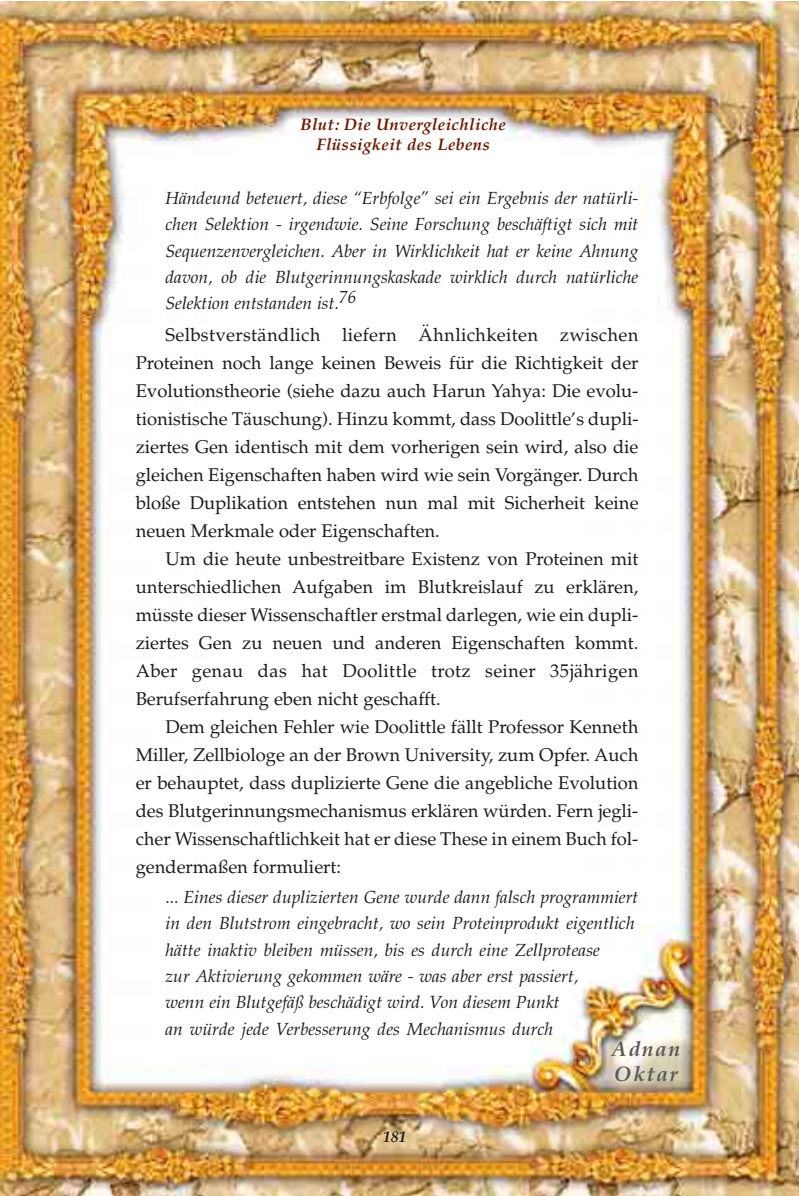
<style>
.page{position:relative;width:799px;height:1196px;background:#fff}
.page>*{position:absolute;margin:0;border:0;box-sizing:border-box;transform-origin:0 0}
.t1{font:italic 700 21px/25.4px "Book Antiqua";letter-spacing:.075em;color:#605854}
.t2{font:18.38px/28px "Palatino Turk";color:#1b1c20;text-align:justify}
.t3{font:17.5px/26.2px "Palatino Turk I";color:#1b1c20;text-align:justify}
.t4{font:16.62px/19.2px "Palatino Turk BI";letter-spacing:.025em;color:#6c1900;text-align:center}
.t5{font:15.75px "Palatino Turk BI";color:#1b1c20}
</style>
<div class="page">
<img style="left:0;top:2px;width:799px;height:1193px">
<p class="t4" style="left:300px;top:117px;width:207px">Blut: Die Unvergleichliche<br>Flüssigkeit des Lebens</p>
<p class="t3" style="left:165px;top:187px;width:474px">Händeund beteuert, diese “Erbfolge” sei ein Ergebnis der natürli&shy;chen Selektion - irgendwie. Seine Forschung beschäftigt sich mit Sequenzenvergleichen. Aber in Wirklichkeit hat er keine Ahnung davon, ob die Blutgerinnungskaskade wirklich durch natürliche Selektion entstanden ist.76</p>
<p class="t2" style="left:136px;top:323px;width:504px;text-indent:30px">Selbstverständlich liefern Ähnlichkeiten zwischen Proteinen noch lange keinen Beweis für die Richtigkeit der Evolutionstheorie (siehe dazu auch Harun Yahya: Die evolu&shy;tionistische Täuschung). Hinzu kommt, dass Doolittle’s dupli&shy;ziertes Gen identisch mit dem vorherigen sein wird, also die gleichen Eigenschaften haben wird wie sein Vorgänger. Durch bloße Duplikation entstehen nun mal mit Sicherheit keine neuen Merkmale oder Eigenschaften.</p>
<p class="t2" style="left:136px;top:547px;width:504px;text-indent:30px">Um die heute unbestreitbare Existenz von Proteinen mit unterschiedlichen Aufgaben im Blutkreislauf zu erklären, müsste dieser Wissenschaftler erstmal darlegen, wie ein dupli&shy;ziertes Gen zu neuen und anderen Eigenschaften kommt.<br>Aber genau das hat Doolittle trotz seiner 35jährigen Berufserfahrung eben nicht geschafft.</p>
<p class="t2" style="left:136px;top:715px;width:504px;text-indent:30px">Dem gleichen Fehler wie Doolittle fällt Professor Kenneth Miller, Zellbiologe an der Brown University, zum Opfer. Auch er behauptet, dass duplizierte Gene die angebliche Evolution des Blutgerinnungsmechanismus erklären würden. Fern jegli&shy;cher Wissenschaftlichkeit hat er diese These in einem Buch fol&shy;gendermaßen formuliert:</p>
<p class="t3" style="left:165px;top:886px;width:474px;text-align:left">... Eines dieser duplizierten Gene wurde dann falsch programmiert in den Blutstrom eingebracht, wo sein Proteinprodukt eigentlich hätte inaktiv bleiben müssen, bis es durch eine Zellprotease<br>zur Aktivierung gekommen wäre - was aber erst passiert,<br>wenn ein Blutgefäß beschädigt wird. Von diesem Punkt<br>an würde jede Verbesserung des Mechanismus durch</p>
<p class="t1" style="left:612px;top:1038px;width:70px">Adnan<br>Oktar</p>
<p class="t5" style="left:383px;top:1130px;width:25px">181</p>
</div>
